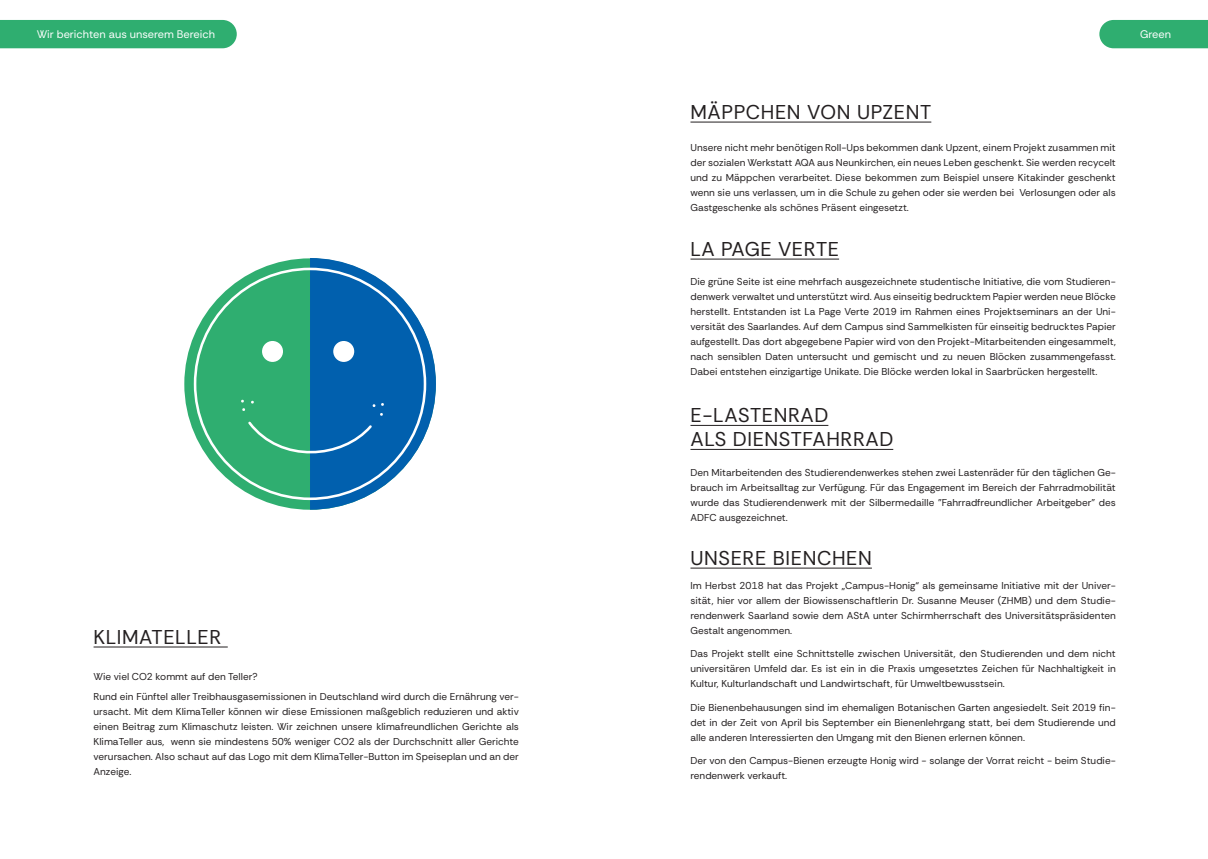
<style>
.page{position:relative;width:1208px;height:859px;background:#fff}
.page>*{position:absolute;margin:0;border:0;box-sizing:border-box;transform-origin:0 0}
.t1{font:20px/24px "Rethink Sans";letter-spacing:.03em;color:#231f20}
.t2{font:11px "Rethink Sans";color:#fff}
.t3{font:10px/15px "Rethink Sans";color:#231f20;text-align:justify}
</style>
<div class="page">
<hr style="left:690px;top:568px;width:182px;height:1px;background:#231f20">
<hr style="left:690px;top:122px;width:241px;height:1px;background:#231f20">
<hr style="left:690px;top:259px;width:149px;height:1px;background:#231f20">
<hr style="left:690px;top:425px;width:138px;height:1px;background:#231f20">
<hr style="left:690px;top:449px;width:203px;height:1px;background:#231f20">
<div style="left:1099px;top:20px;width:109px;height:28px;background:#2fae70"></div>
<div style="left:0;top:20px;width:237px;height:28px;background:#2fae70"></div>
<hr style="left:94px;top:647px;width:134px;height:1px;background:#231f20">
<div style="left:184px;top:258px;width:252px;height:252px;background:#2fae70;border-radius:50%"></div>
<svg style="left:241px;top:258px;width:195px;height:252px"></svg>
<p class="t2" style="left:37px;top:28px;width:180px">Wir berichten aus unserem Bereich</p>
<p class="t2" style="left:1140px;top:28px;width:32px">Green</p>
<p class="t1" style="left:690px;top:100px;width:242px">MÄPPCHEN VON UPZENT</p>
<p class="t3" style="left:690px;top:140px;width:427px">Unsere nicht mehr benötigen Roll-Ups bekommen dank Upzent, einem Projekt zusammen mit der sozialen Werkstatt AQA aus Neunkirchen, ein neues Leben geschenkt. Sie werden recycelt und zu Mäppchen verarbeitet. Diese bekommen zum Beispiel unsere Kitakinder geschenkt wenn sie uns verlassen, um in die Schule zu gehen oder sie werden bei Verlosungen oder als Gastgeschenke als schönes Präsent eingesetzt.</p>
<p class="t1" style="left:690px;top:237px;width:150px">LA PAGE VERTE</p>
<p class="t1" style="left:94px;top:625px;width:129px">KLIMATELLER</p>
<p class="t3" style="left:94px;top:669px;width:165px">Wie viel CO2 kommt auf den Teller?</p>
<p class="t3" style="left:94px;top:689px;width:427px">Rund ein Fünftel aller Treibhausgasemissionen in Deutschland wird durch die Ernährung ver&shy;ursacht. Mit dem KlimaTeller können wir diese Emissionen maßgeblich reduzieren und aktiv einen Beitrag zum Klimaschutz leisten. Wir zeichnen unsere klimafreundlichen Gerichte als KlimaTeller aus, wenn sie mindestens 50% weniger CO2 als der Durchschnitt aller Gerichte verursachen. Also schaut auf das Logo mit dem KlimaTeller-Button im Speiseplan und an der Anzeige.</p>
<p class="t3" style="left:690px;top:274px;width:427px">Die grüne Seite ist eine mehrfach ausgezeichnete studentische Initiative, die vom Studieren&shy;denwerk verwaltet und unterstützt wird. Aus einseitig bedrucktem Papier werden neue Blöcke herstellt. Entstanden ist La Page Verte 2019 im Rahmen eines Projektseminars an der Uni&shy;versität des Saarlandes. Auf dem Campus sind Sammelkisten für einseitig bedrucktes Papier aufgestellt. Das dort abgegebene Papier wird von den Projekt-Mitarbeitenden eingesammelt, nach sensiblen Daten untersucht und gemischt und zu neuen Blöcken zusammengefasst.<br>Dabei entstehen einzigartige Unikate. Die Blöcke werden lokal in Saarbrücken hergestellt.</p>
<p class="t1" style="left:690px;top:403px;width:204px">E-LASTENRAD<br>ALS DIENSTFAHRRAD</p>
<p class="t3" style="left:690px;top:464px;width:427px">Den Mitarbeitenden des Studierendenwerkes stehen zwei Lastenräder für den täglichen Ge&shy;brauch im Arbeitsalltag zur Verfügung. Für das Engagement im Bereich der Fahrradmobilität wurde das Studierendenwerk mit der Silbermedaille "Fahrradfreundlicher Arbeitgeber" des ADFC ausgezeichnet.</p>
<p class="t1" style="left:690px;top:546px;width:183px">UNSERE BIENCHEN</p>
<p class="t3" style="left:690px;top:578px;width:427px">Im Herbst 2018 hat das Projekt „Campus-Honig“ als gemeinsame Initiative mit der Univer&shy;sität, hier vor allem der Biowissenschaftlerin Dr. Susanne Meuser (ZHMB) und dem Studie&shy;rendenwerk Saarland sowie dem AStA unter Schirmherrschaft des Universitätspräsidenten Gestalt angenommen.</p>
<p class="t3" style="left:690px;top:646px;width:427px">Das Projekt stellt eine Schnittstelle zwischen Universität, den Studierenden und dem nicht universitären Umfeld dar. Es ist ein in die Praxis umgesetztes Zeichen für Nachhaltigkeit in Kultur, Kulturlandschaft und Landwirtschaft, für Umweltbewusstsein.</p>
<p class="t3" style="left:690px;top:700px;width:427px">Die Bienenbehausungen sind im ehemaligen Botanischen Garten angesiedelt. Seit 2019 fin&shy;det in der Zeit von April bis September ein Bienenlehrgang statt, bei dem Studierende und alle anderen Interessierten den Umgang mit den Bienen erlernen können.</p>
<p class="t3" style="left:690px;top:753px;width:427px">Der von den Campus-Bienen erzeugte Honig wird - solange der Vorrat reicht - beim Studie&shy;rendenwerk verkauft.</p>
</div>
